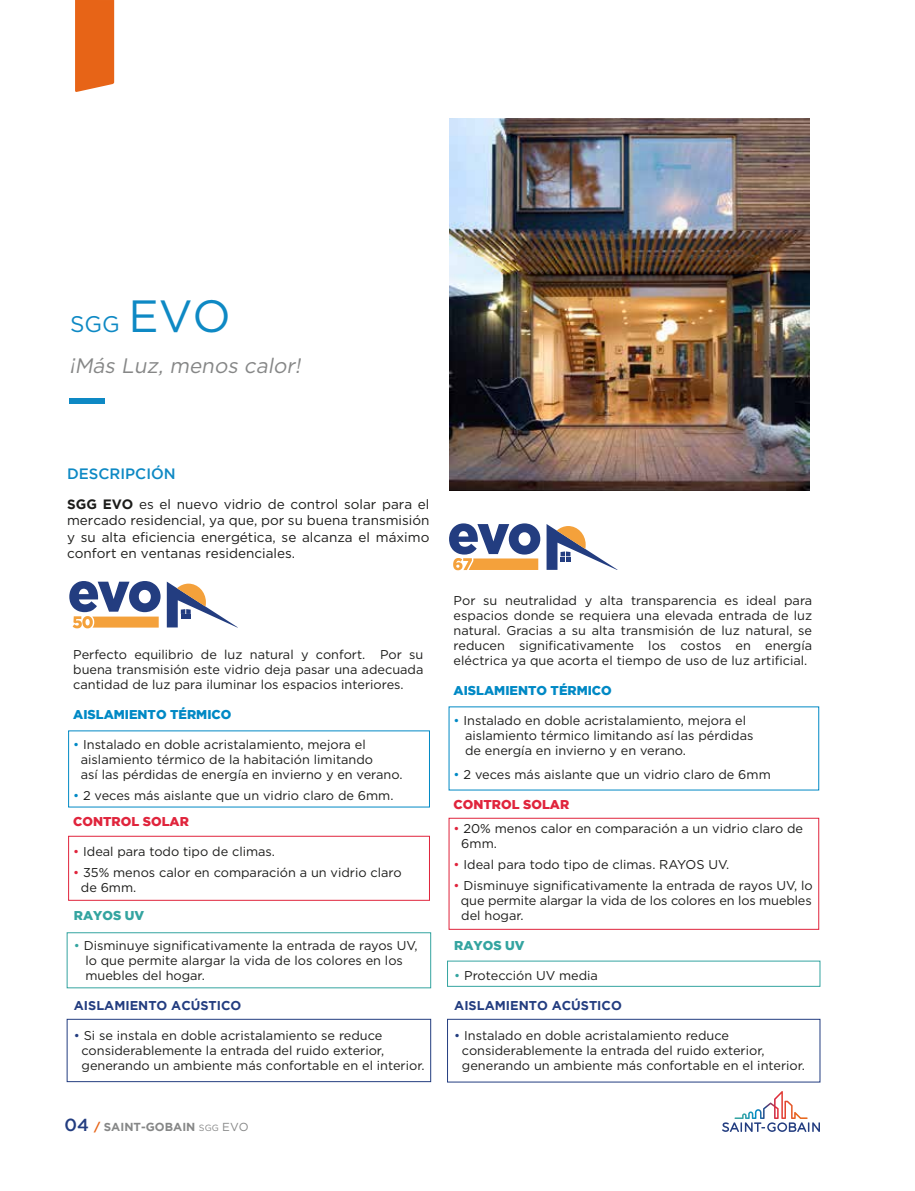
<style>
.page{position:relative;width:915px;height:1191px;background:#fff}
.page>*{position:absolute;margin:0;border:0;box-sizing:border-box;transform-origin:0 0}
.t1{font:900 55.05px "Gotham";letter-spacing:-.05em;color:#233d80;scale:.96 1}
.t2{font:22.5px "Gotham";color:#0e89c4}
.t3{font:italic 20.85px "Gotham";color:#868787}
.t4{font:500 15px "Gotham";color:#0e89c4}
.t5{font:13.5px/16.5px "Gotham";color:#1c1c1a;text-align:justify}
.t6{font:12.75px/15px "Gotham";color:#1c1c1a}
.t7{font:700 12.75px "Gotham";color:#233d80}
.t8{font:900 12.75px "Gotham";color:#0089c5}
.t9{font:900 12.75px "Gotham";color:#34a4a0}
.t10{font:900 12.75px "Gotham";color:#e0243c}
.t11{font:700 11.55px "Gotham";color:#868787}
.s1{font-size:45.15px}
.s2{font-weight:700}
.s3{color:#0089c5}
.s4{font-weight:900;color:#e0243c}
.s5{color:#e0243c}
.s6{color:#34a4a0}
.s7{color:#233d80}
.s8{font-weight:500;font-size:17.4px;color:#233d80}
.s9{color:#e76417}
.s10{font-weight:400;font-size:9px}
.s11{font-weight:400}
</style>
<div class="page">
<svg style="left:722px;top:1091px;width:97px;height:40px"></svg>
<svg style="left:75px;top:0;width:39px;height:92px;background:#e86a21"></svg>
<div style="left:448px;top:818px;width:370px;height:111px;border:1px solid #e0243c"></div>
<div style="left:447px;top:1019px;width:372px;height:63px;border:1px solid #233d80"></div>
<svg style="left:546px;top:524px;width:71px;height:46px"></svg>
<svg style="left:453px;top:558px;width:85px;height:12px"></svg>
<img style="left:449px;top:119px;width:360px;height:371px">
<svg style="left:167px;top:581px;width:70px;height:46px"></svg>
<svg style="left:73px;top:616px;width:86px;height:12px"></svg>
<div style="left:68px;top:836px;width:361px;height:64px;border:1px solid #e0243c"></div>
<div style="left:67px;top:932px;width:364px;height:56px;border:1px solid #34a4a0"></div>
<div style="left:67px;top:1019px;width:364px;height:62px;border:1px solid #233d80"></div>
<div style="left:69px;top:398px;width:35px;height:6px;background:#0e89c4"></div>
<h2 class="t2" style="left:70px;top:312px;width:162px">SGG <span class="s1">EVO</span></h2>
<h3 class="t3" style="left:69px;top:354px;width:237px">¡Más Luz, menos calor!</h3>
<p class="t4" style="left:67px;top:465px;width:110px">DESCRIPCIÓN</p>
<p class="t5" style="left:67px;top:495px;width:364px"><span class="s2">SGG EVO</span> es el nuevo vidrio de control solar para el mercado residencial, ya que, por su buena transmisión y su alta eficiencia energética, se alcanza el máximo confort en ventanas residenciales.</p>
<h1 class="t1" style="left:68px;top:560px;width:100px">evo</h1>
<p class="t6" style="left:73px;top:647px;width:351px;text-align:justify">Perfecto equilibrio de luz natural y confort. Por su buena transmisión este vidrio deja pasar una adecuada cantidad de luz para iluminar los espacios interiores.</p>
<p class="t8" style="left:73px;top:707px;width:160px">AISLAMIENTO TÉRMICO</p>
<p class="t6" style="left:81px;top:737px;width:323px;text-indent:-8px"><span class="s3">•</span> Instalado en doble acristalamiento, mejora el aislamiento térmico de la habitación limitando<br>así las pérdidas de energía en invierno y en verano.</p>
<p class="t6" style="left:73px;top:782px;width:322px;line-height:25.5px"><span class="s3">•</span> 2 veces más aislante que un vidrio claro de 6mm.<br><span class="s4">CONTROL SOLAR</span></p>
<p class="t6" style="left:73px;top:843px;width:203px"><span class="s5">•</span> Ideal para todo tipo de climas.</p>
<p class="t6" style="left:81px;top:864px;width:322px;text-indent:-8px"><span class="s5">•</span> 35% menos calor en comparación a un vidrio claro de 6mm.</p>
<p class="t9" style="left:74px;top:907px;width:72px">RAYOS UV</p>
<p class="t6" style="left:85px;top:937px;width:333px;text-indent:-11px"><span class="s6">•</span> Disminuye significativamente la entrada de rayos UV, lo que permite alargar la vida de los colores en los muebles del hogar.</p>
<p class="t7" style="left:74px;top:997px;width:169px">AISLAMIENTO ACÚSTICO</p>
<p class="t6" style="left:81px;top:1027px;width:344px;text-indent:-8px"><span class="s7">•</span> Si se instala en doble acristalamiento se reduce considerablemente la entrada del ruido exterior, generando un ambiente más confortable en el interior.</p>
<p class="t11" style="left:64px;top:1120px;width:185px"><span class="s8">04</span> <span class="s9">/</span> SAINT-GOBAIN <span class="s10">SGG</span> <span class="s11">EVO</span></p>
<h1 class="t1" style="left:447px;top:502px;width:100px">evo</h1>
<p class="t6" style="left:453px;top:593px;width:360px;text-align:justify">Por su neutralidad y alta transparencia es ideal para espacios donde se requiera una elevada entrada de luz natural. Gracias a su alta transmisión de luz natural, se reducen significativamente los costos en energía eléctrica ya que acorta el tiempo de uso de luz artificial.</p>
<p class="t8" style="left:453px;top:683px;width:160px">AISLAMIENTO TÉRMICO</p>
<p class="t6" style="left:465px;top:713px;width:290px;text-indent:-11px"><span class="s3">•</span> Instalado en doble acristalamiento, mejora el aislamiento térmico limitando así las pérdidas de energía en invierno y en verano.</p>
<p class="t6" style="left:453px;top:767px;width:318px"><span class="s3">•</span> 2 veces más aislante que un vidrio claro de 6mm</p>
<p class="t10" style="left:453px;top:797px;width:117px">CONTROL SOLAR</p>
<p class="t6" style="left:461px;top:821px;width:343px;text-indent:-8px"><span class="s5">•</span> 20% menos calor en comparación a un vidrio claro de<br>6mm.</p>
<p class="t6" style="left:453px;top:857px;width:277px"><span class="s5">•</span> Ideal para todo tipo de climas. RAYOS UV.</p>
<p class="t6" style="left:461px;top:878px;width:353px;text-align:justify;text-indent:-7px"><span class="s5">•</span> Disminuye significativamente la entrada de rayos UV, lo que permite alargar la vida de los colores en los muebles del hogar.</p>
<p class="t9" style="left:454px;top:937px;width:72px">RAYOS UV</p>
<p class="t6" style="left:454px;top:967px;width:145px"><span class="s6">•</span> Protección UV media</p>
<p class="t7" style="left:454px;top:997px;width:169px">AISLAMIENTO ACÚSTICO</p>
<p class="t6" style="left:462px;top:1027px;width:344px;text-indent:-8px"><span class="s7">•</span> Instalado en doble acristalamiento reduce considerablemente la entrada del ruido exterior, generando un ambiente más confortable en el interior.</p>
</div>
